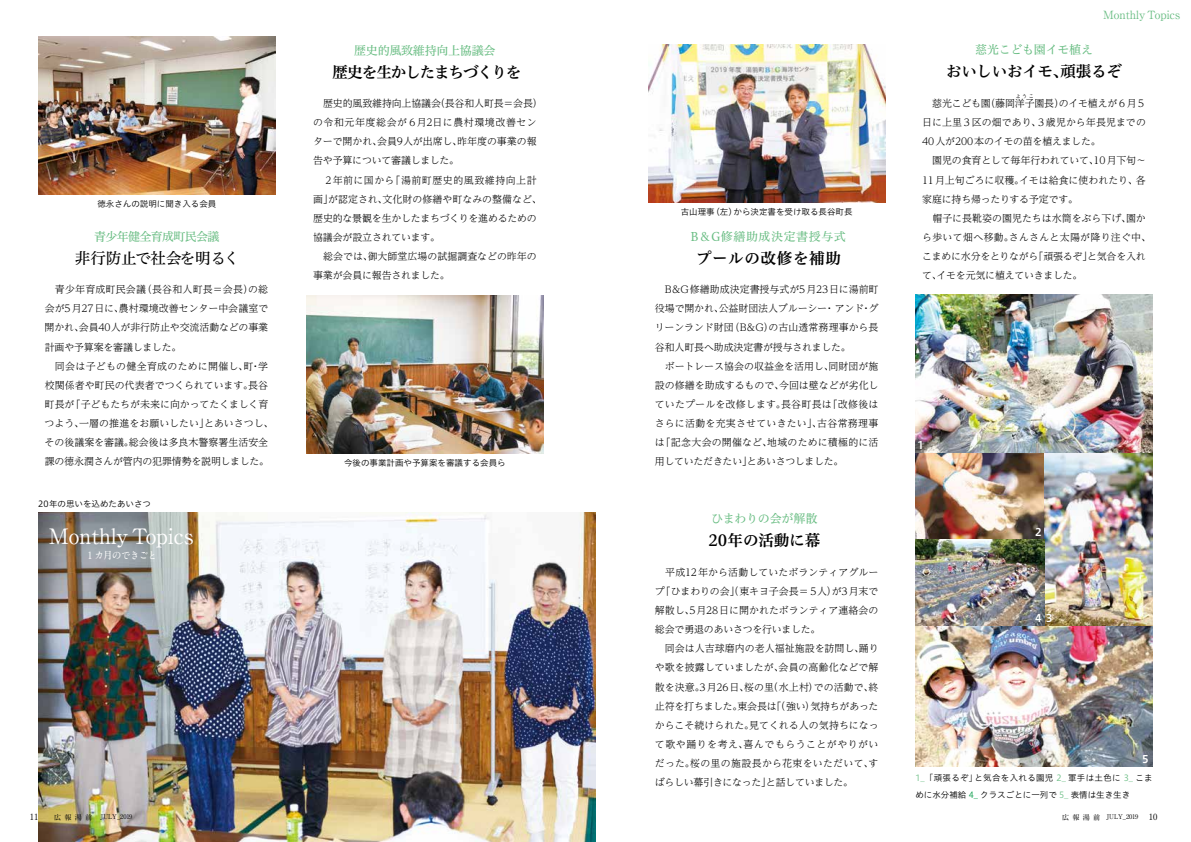
<style>
.page{position:relative;width:1191px;height:842px;background:#fff}
.page>*{position:absolute;margin:0;border:0;box-sizing:border-box;transform-origin:0 0}
.t1{font:700 21.3px "A1 Mincho Std";color:#fff}
.t2{font:15.6px "Hiragino UD Serif Std W6";letter-spacing:-.02em;color:#000}
.t3{font:15.6px "Hiragino UD Serif Std W6";letter-spacing:-.075em;color:#000}
.t4{font:15.6px "Hiragino UD Serif Std W4";letter-spacing:-.015em;color:#000}
.t5{font:15.6px "Hiragino UD Serif Std W6";letter-spacing:.04em;color:#000}
.t6{font:12px "Hiragino UD Serif Std W4";letter-spacing:-.025em;color:#69bd83}
.t7{font:12px "Hiragino UD Serif Std W4";letter-spacing:.04em;color:#69bd83}
.t8{font:12px "Hiragino UD Serif Std W4";letter-spacing:-.06em;color:#69bd83}
.t9{font:700 11.3px "A1 Mincho Std";color:#69bd83}
.t10{font:10.6px "Hiragino UD Sans Std N W6";color:#fff}
.t11{font:300 9.9px/19.1px "UD Reimin Pro";color:#000}
.t12{font:300 9.9px/19.1px "UD Reimin Pro";letter-spacing:-.025em;color:#000}
.t13{font:300 9.9px "UD Reimin Pro";letter-spacing:-.02em;color:#000}
.t14{font:300 9.9px/19.1px "UD Reimin Pro";letter-spacing:.035em;color:#000}
.t15{font:300 9.9px/19.1px "UD Reimin Pro";letter-spacing:.02em;color:#000}
.t16{font:300 9.9px/19.1px "UD Reimin Pro";letter-spacing:.03em;color:#000}
.t17{font:300 9.9px/19.1px "UD Reimin Pro";letter-spacing:.04em;color:#000}
.t18{font:300 9.9px "UD Reimin Pro";letter-spacing:.025em;color:#000}
.t19{font:300 9.9px "UD Reimin Pro";letter-spacing:.06em;color:#000}
.t20{font:300 9.9px "UD Reimin Pro";letter-spacing:.055em;color:#000}
.t21{font:700 9.9px "A1 Mincho Std";letter-spacing:-.1em;color:#fff}
.t22{font:8.5px/16.3px "Hiragino UD Sans Std N W3";color:#000}
.t23{font:8.5px "Hiragino UD Sans Std N W3";letter-spacing:.035em;color:#000}
.t24{font:700 8.5px "A1 Mincho Std";color:#000}
.t25{font:700 7.1px "A1 Mincho Std";letter-spacing:.445em;color:#000}
.t26{font:700 6.4px "A1 Mincho Std";letter-spacing:-.005em;color:#000}
.t27{font:300 5px "UD Reimin Pro";color:#000}
.s1{color:#69bd83}
.s2{color:#094}
</style>
<div class="page">
<img style="left:648px;top:44px;width:237px;height:159px">
<img style="left:38px;top:37px;width:237px;height:158px">
<img style="left:915px;top:295px;width:237px;height:472px">
<img style="left:306px;top:295px;width:237px;height:158px">
<img style="left:38px;top:512px;width:558px;height:330px">
<p class="t9" style="left:1103px;top:6px;width:79px">MonthlyTopics</p>
<p class="t22" style="left:97px;top:196px;width:121px">徳永さんの説明に聞き入る会員</p>
<p class="t8" style="left:94px;top:228px;width:127px">青少年健全育成町民会議</p>
<h2 class="t4" style="left:75px;top:246px;width:166px">非行防止で社会を明るく</h2>
<p class="t18" style="left:142px;top:281px;width:113px">（長谷和人町長＝会長）</p>
<p class="t11" style="left:119px;top:279px;width:151px;text-indent:-74px">　青少年育成町民会議<br>農村環境改善センター中会議室で</p>
<p class="t11" style="left:248px;top:279px;width:22px">の総</p>
<p class="t11" style="left:79px;top:299px;width:191px;text-indent:-34px">会が5月27日に、<br>会員40人が非行防止や交流活動などの事業</p>
<p class="t11" style="left:45px;top:318px;width:138px">開かれ、<br>計画や予算案を審議しました。</p>
<p class="t16" style="left:248px;top:356px;width:21px;text-indent:-203px">　同会は子どもの健全育成のために開催し町、<br>長谷</p>
<p class="t11" style="left:258px;top:356px;width:11px">学</p>
<p class="t11" style="left:251px;top:356px;width:11px">・</p>
<p class="t11" style="left:71px;top:375px;width:199px;text-indent:-26px">校関係者や町民の代表者でつくられています。<br>「子どもたちが未来に向かってたくましく育</p>
<p class="t11" style="left:45px;top:394px;width:31px">町長が</p>
<p class="t6" style="left:354px;top:41px;width:143px">歴史的風致維持向上協議会</p>
<h2 class="t3" style="left:332px;top:60px;width:190px">歴史を生かしたまちづくりを</h2>
<p class="t11" style="left:313px;top:93px;width:225px">　歴史的風致維持向上協議会長谷和人町長＝会長(</p>
<p class="t11" style="left:441px;top:93px;width:5px">(</p>
<p class="t19" style="left:313px;top:114px;width:225px">の令和元年度総会が６月2日に農村環境改善セン</p>
<p class="t11" style="left:457px;top:132px;width:81px">昨年度の事業の報</p>
<p class="t11" style="left:377px;top:132px;width:87px">会員9人が出席し、</p>
<p class="t11" style="left:313px;top:132px;width:71px">ターで開かれ、</p>
<p class="t13" style="left:313px;top:153px;width:148px">告や予算について審議しました。</p>
<p class="t20" style="left:390px;top:172px;width:148px">「湯前町歴史的風致維持向上計</p>
<p class="t11" style="left:382px;top:170px;width:161px;text-indent:-69px">　２年前に国から<br>文化財の修繕や町なみの整備など、</p>
<p class="t11" style="left:313px;top:189px;width:21px">画」</p>
<p class="t13" style="left:313px;top:210px;width:225px">歴史的な景観を生かしたまちづくりを進めるための</p>
<p class="t11" style="left:313px;top:227px;width:129px">協議会が設立されています。</p>
<p class="t11" style="left:368px;top:246px;width:170px">御大師堂広場の試掘調査などの昨年の</p>
<p class="t11" style="left:328px;top:189px;width:61px">が認定され、</p>
<p class="t11" style="left:313px;top:246px;width:138px">　総会では、<br>事業が会員に報告されました。</p>
<p class="t22" style="left:711px;top:203px;width:27px">（左）</p>
<p class="t22" style="left:733px;top:203px;width:121px">から決定書を受け取る長谷町長</p>
<p class="t22" style="left:681px;top:203px;width:36px">古山理事</p>
<p class="t7" style="left:690px;top:228px;width:157px">B＆G修繕助成決定書授与式</p>
<h2 class="t5" style="left:696px;top:246px;width:147px">プールの改修を補助</h2>
<p class="t11" style="left:655px;top:279px;width:225px;text-align:right">　B&amp;G修繕助成決定書授与式が5月23日に湯前町・アンドグ</p>
<p class="t11" style="left:718px;top:299px;width:110px">公益財団法人ブルーシー</p>
<p class="t11" style="left:655px;top:299px;width:70px">役場で開かれ、</p>
<p class="t11" style="left:861px;top:299px;width:11px">・</p>
<p class="t11" style="left:730px;top:318px;width:45px">（B&amp;G）</p>
<p class="t11" style="left:768px;top:318px;width:112px">の古山透常務理事から長</p>
<p class="t11" style="left:655px;top:318px;width:81px">リーンランド財団</p>
<p class="t11" style="left:655px;top:337px;width:197px">谷和人町長へ助成決定書が授与されました。</p>
<p class="t11" style="left:828px;top:356px;width:51px">同財団が施</p>
<p class="t11" style="left:779px;top:356px;width:101px;text-indent:-124px">　ボートレース協会の収益金を活用し、<br>今回は壁などが劣化し</p>
<p class="t11" style="left:655px;top:375px;width:131px">設の修繕を助成するもので、</p>
<p class="t11" style="left:655px;top:394px;width:132px">ていたプールを改修します。</p>
<p class="t11" style="left:827px;top:394px;width:52px">「改修後は</p>
<p class="t11" style="left:781px;top:394px;width:52px">長谷町長は</p>
<p class="t6" style="left:975px;top:40px;width:120px">慈光こども園イモ植え</p>
<h2 class="t2" style="left:1060px;top:59px;width:63px">頑張るぞ</h2>
<h2 class="t2" style="left:946px;top:59px;width:124px">おいしいおイモ、</h2>
<p class="t27" style="left:1015px;top:92px;width:20px">ようこ</p>
<p class="t11" style="left:922px;top:93px;width:225px;text-indent:137px">のイモ植えが６月５日に上里３区の畑であり３、歳児から年長児までの<br>40人が200本のイモの苗を植えました。<br>　園児の食育として毎年行われていて 10月下旬~</p>
<p class="t11" style="left:1089px;top:151px;width:11px">、</p>
<p class="t11" style="left:1136px;top:170px;width:11px">各</p>
<p class="t11" style="left:985px;top:93px;width:80px">（藤岡洋子園長）</p>
<p class="t11" style="left:922px;top:93px;width:70px">　慈光こども園</p>
<p class="t11" style="left:922px;top:170px;width:157px">11月上旬ごろに収穫。<br>家庭に持ち帰ったりする予定です。</p>
<p class="t11" style="left:1019px;top:170px;width:120px">イモは給食に使われたり、</p>
<p class="t11" style="left:1009px;top:208px;width:143px;text-indent:-87px">　帽子に長靴姿の園児たちは水筒をぶら下げ、<br>さんさんと太陽が降り注ぐ中、</p>
<p class="t11" style="left:1126px;top:208px;width:21px">園か</p>
<p class="t14" style="left:922px;top:227px;width:93px">ら歩いて畑へ移動。</p>
<p class="t11" style="left:1033px;top:246px;width:60px">「頑張るぞ」</p>
<p class="t11" style="left:1087px;top:246px;width:60px">と気合を入れ</p>
<p class="t12" style="left:936px;top:246px;width:147px;text-indent:-14px">こまめに水分をとりながら<br>イモを元気に植えていきました。</p>
<p class="t11" style="left:922px;top:266px;width:21px">て、</p>
<p class="t11" style="left:79px;top:413px;width:132px">一層の推進をお願いしたい」</p>
<p class="t11" style="left:204px;top:413px;width:71px">とあいさつし、</p>
<p class="t11" style="left:45px;top:413px;width:41px">つよう、</p>
<p class="t11" style="left:129px;top:433px;width:141px">総会後は多良木警察署生活安全</p>
<p class="t11" style="left:45px;top:433px;width:226px">その後議案を審議。<br>課の徳永潤さんが管内の犯罪情勢を説明しました。</p>
<p class="t22" style="left:344px;top:454px;width:163px">今後の事業計画や予算案を審議する会員ら</p>
<p class="t15" style="left:767px;top:413px;width:113px;text-indent:-112px">さらに活動を充実させていきたい」、<br>地域のために積極的に活</p>
<p class="t11" style="left:817px;top:413px;width:63px">古谷常務理事</p>
<p class="t18" style="left:661px;top:434px;width:113px">「記念大会の開催など、</p>
<p class="t11" style="left:655px;top:433px;width:11px">は</p>
<p class="t12" style="left:655px;top:452px;width:99px">用していただきたい」</p>
<p class="t12" style="left:746px;top:452px;width:98px">とあいさつしました。</p>
<p class="t10" style="left:917px;top:437px;width:8px">1</p>
<p class="t22" style="left:38px;top:495px;width:114px">20年の思いを込めたあいさつ</p>
<h1 class="t1" style="left:49px;top:519px;width:146px">MonthlyTopics</h1>
<p class="t21" style="left:85px;top:547px;width:74px">１カ月のできごと</p>
<p class="t6" style="left:711px;top:509px;width:108px">ひまわりの会が解散</p>
<h2 class="t2" style="left:708px;top:528px;width:113px">20年の活動に幕</h2>
<p class="t11" style="left:655px;top:562px;width:225px;text-align:center">　平成12年から活動していたボランティアグルー「ひまわりの会」(東キヨ子会長＝５人が) 3月末で</p>
<p class="t11" style="left:655px;top:581px;width:11px">プ</p>
<p class="t11" style="left:655px;top:600px;width:225px">解散し 5、月28日に開かれたボランティア連絡会の</p>
<p class="t13" style="left:655px;top:621px;width:167px">総会で勇退のあいさつを行いました。</p>
<p class="t11" style="left:859px;top:639px;width:21px">踊り</p>
<p class="t11" style="left:778px;top:639px;width:101px;text-indent:-124px">　同会は人吉球磨内の老人福祉施設を訪問し、<br>会員の高齢化などで解</p>
<p class="t11" style="left:744px;top:658px;width:136px;text-indent:-89px">や歌を披露していましたが、<br>桜の里(水上村)での活動で終、</p>
<p class="t11" style="left:655px;top:677px;width:96px">散を決意 3。月26日、</p>
<p class="t10" style="left:1035px;top:523px;width:8px">2</p>
<p class="t10" style="left:1035px;top:609px;width:19px">4 3</p>
<p class="t11" style="left:737px;top:696px;width:41px">東会長は</p>
<p class="t11" style="left:771px;top:696px;width:108px">「(強い)気持ちがあった</p>
<p class="t13" style="left:655px;top:698px;width:89px">止符を打ちました。</p>
<p class="t17" style="left:743px;top:715px;width:136px;text-indent:-89px">からこそ続けられた。<br>喜んでもらうことがやりがい</p>
<p class="t11" style="left:749px;top:715px;width:131px">見てくれる人の気持ちになっ</p>
<p class="t14" style="left:690px;top:734px;width:190px;text-indent:-35px">て歌や踊りを考え、<br>桜の里の施設長から花束をいただいてす、</p>
<p class="t12" style="left:655px;top:753px;width:200px">だった。<br>ばらしい幕引きになったと話していました。</p>
<p class="t11" style="left:761px;top:773px;width:11px">」</p>
<p class="t10" style="left:1142px;top:751px;width:8px">5</p>
<p class="t22" style="left:915px;top:770px;width:216px"><span class="s1">1_</span>「頑張るぞ」<br>めに水分補給 <span class="s2">4_</span> クラスごとに一列で <span class="s1">5_</span> 表情は生き生き</p>
<p class="t23" style="left:974px;top:772px;width:180px">と気合を入れる園児 <span class="s1">2_</span> 軍手は土色に <span class="s1">3_</span> こま</p>
<p class="t24" style="left:30px;top:809px;width:10px">11</p>
<p class="t25" style="left:54px;top:811px;width:39px">広報湯前</p>
<p class="t26" style="left:100px;top:811px;width:33px">JULY_2019</p>
<p class="t25" style="left:1062px;top:811px;width:39px">広報湯前</p>
<p class="t26" style="left:1106px;top:811px;width:33px">JULY_2019</p>
<p class="t24" style="left:1148px;top:809px;width:10px">10</p>
</div>
